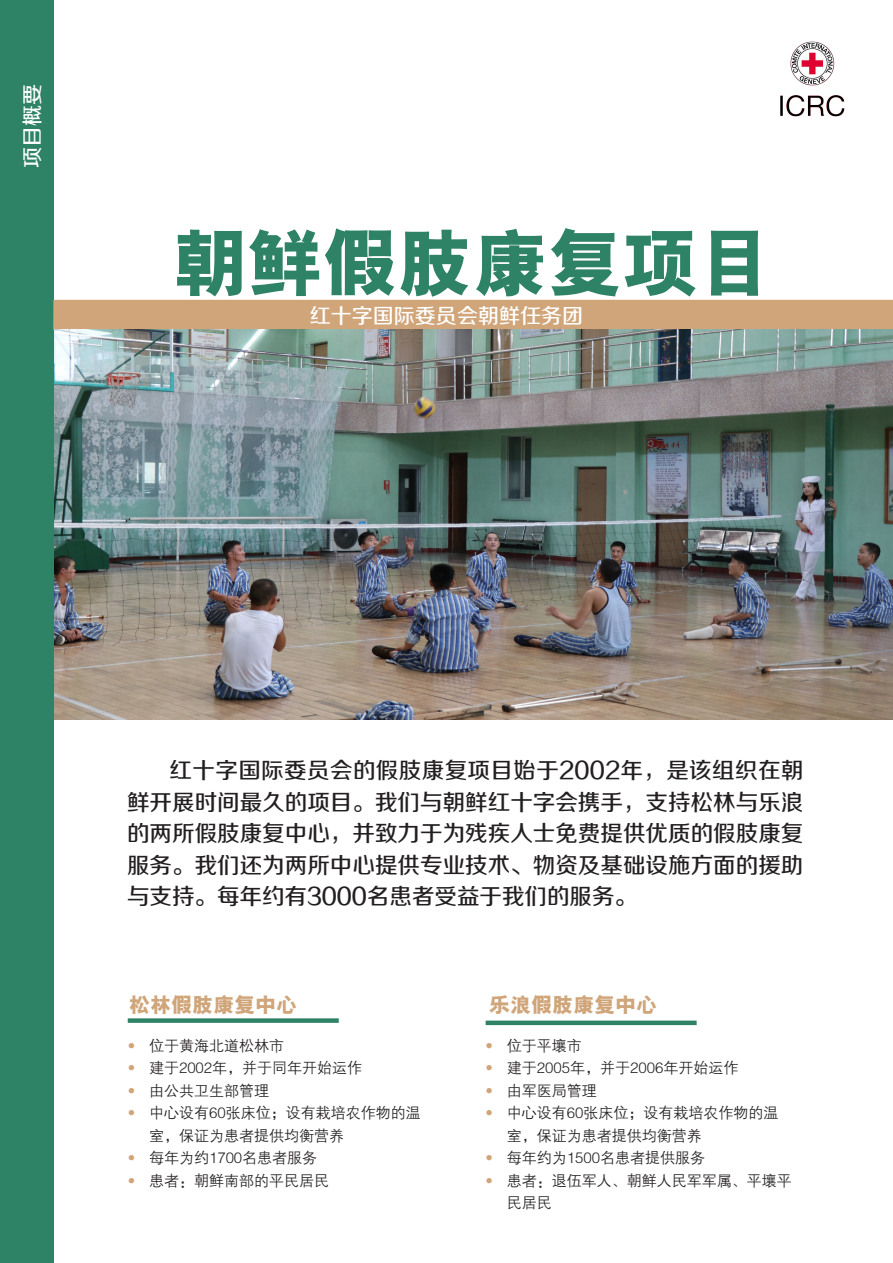
<style>
.page{position:relative;width:893px;height:1263px;background:#fff}
.page>*{position:absolute;margin:0;border:0;box-sizing:border-box;transform-origin:0 0}
.t1{font:75px "H Yb 9 gj";color:#2e8265}
.t2{font:22.5px/31.5px "FZZZHUNHJW GB1 0";color:#231f20;text-align:justify}
.t3{font:21px "FZZZHUNHJW GB1 0";color:#fff}
.t4{font:21px "H Yb 9 gj";color:#d0a57a}
.t5{font:15px/22.5px "FZZDXJW GB1 0";color:#231f20}
.s1{font-family:"Helvetica Neue LT Std";font-weight:300;font-stretch:condensed;color:#d0a57a}
</style>
<div class="page">
<div style="left:0;top:0;width:53px;height:1263px;background:#2e8265"></div>
<img style="left:780px;top:41px;width:65px;height:76px">
<div style="left:53px;top:300px;width:840px;height:30px;background:#d0a57a"></div>
<img style="left:54px;top:330px;width:839px;height:390px">
<div style="left:128px;top:1018px;width:211px;height:5px;background:#2e8265"></div>
<div style="left:486px;top:1020px;width:211px;height:5px;background:#2e8265"></div>
<p class="t3" style="left:21px;top:168px;width:85px;rotate:-90deg">项目概要</p>
<p class="t1" style="left:172px;top:225px;width:602px">朝鲜假肢康复项目</p>
<p class="t3" style="left:310px;top:304px;width:275px">红十字国际委员会朝鲜任务团</p>
<p class="t2" style="left:127px;top:756px;width:678px;text-indent:43px">红十字国际委员会的假肢康复项目始于2002年，是该组织在朝鲜开展时间最久的项目。我们与朝鲜红十字会携手，支持松林与乐浪的两所假肢康复中心，并致力于为残疾人士免费提供优质的假肢康复服务。我们还为两所中心提供专业技术、物资及基础设施方面的援助与支持。每年约有3000名患者受益于我们的服务。</p>
<p class="t4" style="left:129px;top:994px;width:169px">松林假肢康复中心</p>
<p class="t4" style="left:489px;top:994px;width:169px">乐浪假肢康复中心</p>
<p class="t5" style="left:128px;top:1034px;width:158px"><span class="s1">•</span> 位于黄海北道松林市</p>
<p class="t5" style="left:128px;top:1057px;width:236px"><span class="s1">•</span> 建于2002年，并于同年开始运作</p>
<p class="t5" style="left:128px;top:1079px;width:143px"><span class="s1">•</span> 由公共卫生部管理</p>
<p class="t5" style="left:149px;top:1102px;width:273px;text-indent:-21px"><span class="s1">•</span> 中心设有60张床位；设有栽培农作物的温室，保证为患者提供均衡营养</p>
<p class="t5" style="left:128px;top:1147px;width:191px"><span class="s1">•</span> 每年为约1700名患者服务</p>
<p class="t5" style="left:128px;top:1169px;width:203px"><span class="s1">•</span> 患者：朝鲜南部的平民居民</p>
<p class="t5" style="left:486px;top:1034px;width:98px"><span class="s1">•</span> 位于平壤市</p>
<p class="t5" style="left:486px;top:1057px;width:254px"><span class="s1">•</span> 建于2005年，并于2006年开始运作</p>
<p class="t5" style="left:486px;top:1079px;width:113px"><span class="s1">•</span> 由军医局管理</p>
<p class="t5" style="left:507px;top:1102px;width:273px;text-indent:-21px"><span class="s1">•</span> 中心设有60张床位；设有栽培农作物的温室，保证为患者提供均衡营养</p>
<p class="t5" style="left:486px;top:1147px;width:221px"><span class="s1">•</span> 每年约为1500名患者提供服务</p>
<p class="t5" style="left:507px;top:1169px;width:286px;text-indent:-21px"><span class="s1">•</span> 患者：退伍军人、朝鲜人民军军属、平壤平民居民</p>
</div>
